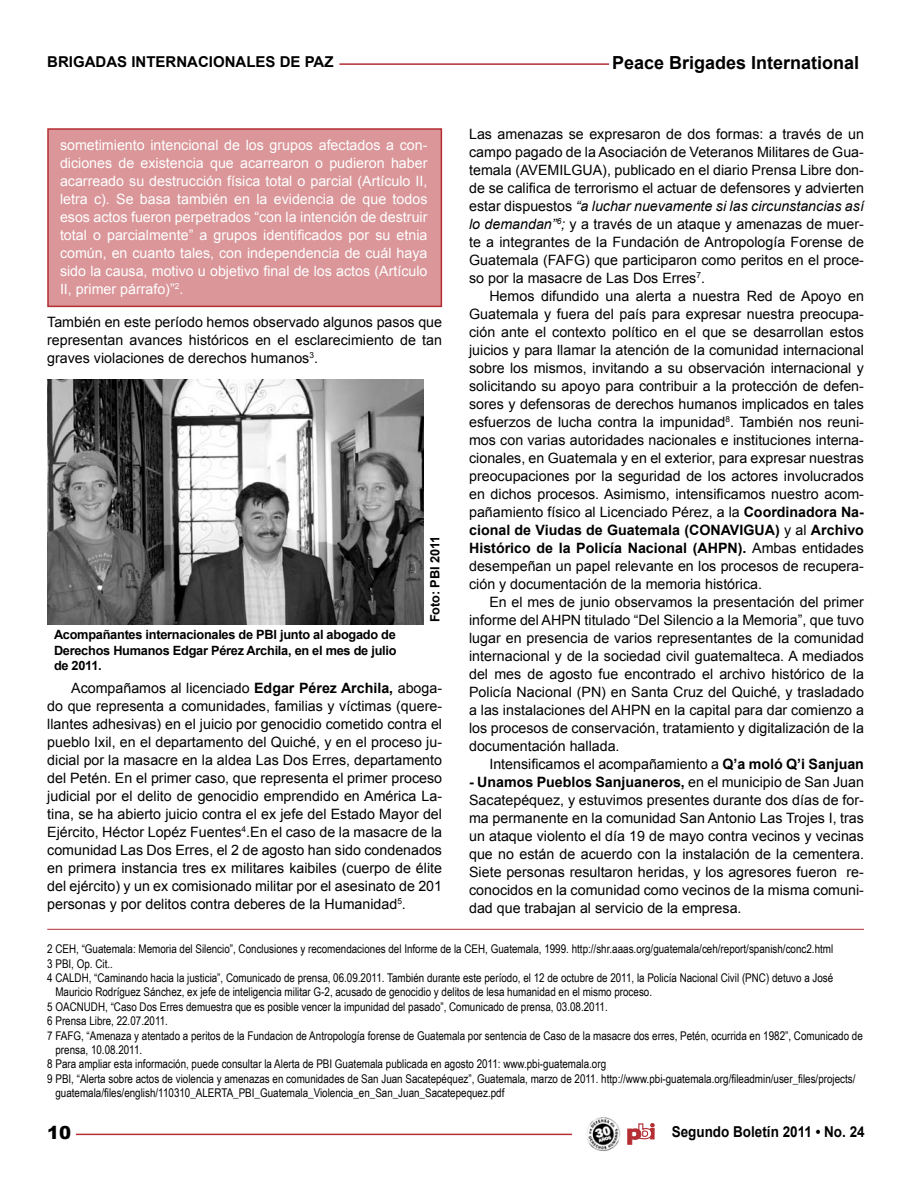
<style>
.page{position:relative;width:918px;height:1188px;background:#fff}
.page>*{position:absolute;margin:0;border:0;box-sizing:border-box;transform-origin:0 0}
.t1{font:700 18px "Arial";color:#000}
.t2{font:900 18px "Arial";color:#000}
.t3{font:700 15px "Arial";color:#000}
.t4{font:700 15px "Arial";color:#000;scale:.9 1}
.t5{font:14.25px/18px "Arial";color:#000;text-align:justify}
.t6{font:14.25px/18px "Arial";color:#fff;text-align:justify}
.t7{font:700 12.75px/15.3px "Arial";letter-spacing:-.02em;color:#000;text-align:justify}
.t8{font:12px "Arial Narrow";color:#000}
.s1{font-style:italic}
.s2{font-weight:700}
</style>
<div class="page">
<hr style="left:339px;top:63px;width:270px;height:2px;background:#b42e34">
<hr style="left:76px;top:1134px;width:496px;height:1px;background:#b42e34">
<svg style="left:627px;top:1123px;width:27px;height:22px"></svg>
<img style="left:586px;top:1117px;width:35px;height:34px">
<div style="left:48px;top:129px;width:393px;height:177px;background:#da9699"></div>
<div style="left:47px;top:128px;width:395px;height:179px;border:2px solid #b42e34"></div>
<hr style="left:47px;top:929px;width:817px;height:1px;background:#b42e34">
<img style="left:47px;top:380px;width:377px;height:244px">
<p class="t3" style="left:47px;top:54px;width:288px">BRIGADAS INTERNACIONALES DE PAZ</p>
<p class="t1" style="left:612px;top:53px;width:249px">Peace Brigades International</p>
<p class="t6" style="left:60px;top:136px;width:369px">sometimiento intencional de los grupos afectados a con&shy;diciones de existencia que acarrearon o pudieron haber acarreado su destrucción física total o parcial (Artículo II, letra c). Se basa también en la evidencia de que todos esos actos fueron perpetrados “con la intención de destruir total o parcialmente” a grupos identificados por su etnia común, en cuanto tales, con independencia de cuál haya sido la causa, motivo u objetivo final de los actos (Artículo II, primer párrafo)”<sup>2</sup>.</p>
<p class="t5" style="left:469px;top:125px;width:396px">Las amenazas se expresaron de dos formas: a través de un campo pagado de la Asociación de Veteranos Militares de Gua&shy;temala (AVEMILGUA), publicado en el diario Prensa Libre don&shy;de se califica de terrorismo el actuar de defensores y advierten estar dispuestos <span class="s1">“a luchar nuevamente si las circunstancias así lo demandan”</span><sup>6</sup><span class="s1">;</span> y a través de un ataque y amenazas de muer&shy;te a integrantes de la Fundación de Antropología Forense de Guatemala (FAFG) que participaron como peritos en el proce&shy;so por la masacre de Las Dos Erres<sup>7</sup>.</p>
<p class="t5" style="left:469px;top:287px;width:396px;text-indent:20px">Hemos difundido una alerta a nuestra Red de Apoyo en Guatemala y fuera del país para expresar nuestra preocupa&shy;ción ante el contexto político en el que se desarrollan estos juicios y para llamar la atención de la comunidad internacional sobre los mismos, invitando a su observación internacional y solicitando su apoyo para contribuir a la protección de defen&shy;sores y defensoras de derechos humanos implicados en tales esfuerzos de lucha contra la impunidad<sup>8</sup>. También nos reuni&shy;mos con varias autoridades nacionales e instituciones interna&shy;cionales, en Guatemala y en el exterior, para expresar nuestras preocupaciones por la seguridad de los actores involucrados en dichos procesos. Asimismo, intensificamos nuestro acom&shy;pañamiento físico al Licenciado Pérez, a la <span class="s2">Coordinadora Na&shy;cional de Viudas de Guatemala (CONAVIGUA)</span> y al <span class="s2">Archivo Histórico de la Policía Nacional (AHPN).</span> Ambas entidades desempeñan un papel relevante en los procesos de recupera&shy;ción y documentación de la memoria histórica.</p>
<p class="t5" style="left:469px;top:593px;width:396px;text-indent:20px">En el mes de junio observamos la presentación del primer informe del AHPN titulado “Del Silencio a la Memoria”, que tuvo lugar en presencia de varios representantes de la comunidad internacional y de la sociedad civil guatemalteca. A mediados del mes de agosto fue encontrado el archivo histórico de la Policía Nacional (PN) en Santa Cruz del Quiché, y trasladado a las instalaciones del AHPN en la capital para dar comienzo a los procesos de conservación, tratamiento y digitalización de la documentación hallada.</p>
<p class="t5" style="left:489px;top:755px;width:376px">Intensificamos el acompañamiento a <span class="s2">Q’a moló Q’i Sanjuan</span></p>
<p class="t5" style="left:469px;top:773px;width:396px"><span class="s2">- Unamos Pueblos Sanjuaneros,</span> en el municipio de San Juan Sacatepéquez, y estuvimos presentes durante dos días de for&shy;ma permanente en la comunidad San Antonio Las Trojes I, tras un ataque violento el día 19 de mayo contra vecinos y vecinas que no están de acuerdo con la instalación de la cementera.<br>Siete personas resultaron heridas, y los agresores fueron re&shy;conocidos en la comunidad como vecinos de la misma comuni&shy;dad que trabajan al servicio de la empresa.</p>
<p class="t8" style="left:47px;top:942px;width:788px">2 CEH, “Guatemala: Memoria del Silencio”, Conclusiones y recomendaciones del Informe de la CEH, Guatemala, 1999. http://shr.aaas.org/guatemala/ceh/report/spanish/conc2.html</p>
<p class="t8" style="left:47px;top:956px;width:67px">3 PBI, Op. Cit..</p>
<p class="t8" style="left:47px;top:971px;width:788px">4 CALDH, “Caminando hacia la justicia”, Comunicado de prensa, 06.09.2011. También durante este período, el 12 de octubre de 2011, la Policía Nacional Civil (PNC) detuvo a José</p>
<p class="t8" style="left:55px;top:985px;width:598px">Mauricio Rodríguez Sánchez, ex jefe de inteligencia militar G-2, acusado de genocidio y delitos de lesa humanidad en el mismo proceso.</p>
<p class="t8" style="left:47px;top:1000px;width:562px">5 OACNUDH, “Caso Dos Erres demuestra que es posible vencer la impunidad del pasado”, Comunicado de prensa, 03.08.2011.</p>
<p class="t8" style="left:47px;top:1014px;width:122px">6 Prensa Libre, 22.07.2011.</p>
<p class="t8" style="left:47px;top:1028px;width:817px">7 FAFG, “Amenaza y atentado a peritos de la Fundacion de Antropología forense de Guatemala por sentencia de Caso de la masacre dos erres, Petén, ocurrida en 1982”, Comunicado de</p>
<p class="t8" style="left:55px;top:1043px;width:88px">prensa, 10.08.2011.</p>
<p class="t8" style="left:47px;top:1057px;width:560px">8 Para ampliar esta información, puede consultar la Alerta de PBI Guatemala publicada en agosto 2011: www.pbi-guatemala.org</p>
<p class="t8" style="left:47px;top:1072px;width:810px">9 PBI, “Alerta sobre actos de violencia y amenazas en comunidades de San Juan Sacatepéquez”, Guatemala, marzo de 2011. http://www.pbi-guatemala.org/fileadmin/user_files/projects/</p>
<p class="t8" style="left:55px;top:1086px;width:451px">guatemala/files/english/110310_ALERTA_PBI_Guatemala_Violencia_en_San_Juan_Sacatepequez.pdf</p>
<p class="t5" style="left:47px;top:313px;width:396px">También en este período hemos observado algunos pasos que representan avances históricos en el esclarecimiento de tan graves violaciones de derechos humanos<sup>3</sup>.</p>
<p class="t7" style="left:427px;top:622px;width:88px;rotate:-90deg">Foto: PBI 2011</p>
<p class="t7" style="left:54px;top:627px;width:344px">Acompañantes internacionales de PBI junto al abogado de Derechos Humanos Edgar Pérez Archila, en el mes de julio de 2011.</p>
<p class="t5" style="left:47px;top:679px;width:396px;text-indent:24px">Acompañamos al licenciado <span class="s2">Edgar Pérez Archila,</span> aboga&shy;do que representa a comunidades, familias y víctimas (quere&shy;llantes adhesivas) en el juicio por genocidio cometido contra el pueblo Ixil, en el departamento del Quiché, y en el proceso ju&shy;dicial por la masacre en la aldea Las Dos Erres, departamento del Petén. En el primer caso, que representa el primer proceso judicial por el delito de genocidio emprendido en América La&shy;tina, se ha abierto juicio contra el ex jefe del Estado Mayor del Ejército, Héctor Lopéz Fuentes<sup>4</sup>.En el caso de la masacre de la comunidad Las Dos Erres, el 2 de agosto han sido condenados en primera instancia tres ex militares kaibiles (cuerpo de élite del ejército) y un ex comisionado militar por el asesinato de 201 personas y por delitos contra deberes de la Humanidad<sup>5</sup>.</p>
<p class="t2" style="left:47px;top:1122px;width:26px">10</p>
<p class="t4" style="left:672px;top:1124px;width:216px">Segundo Boletín 2011 • No. 24</p>
</div>
